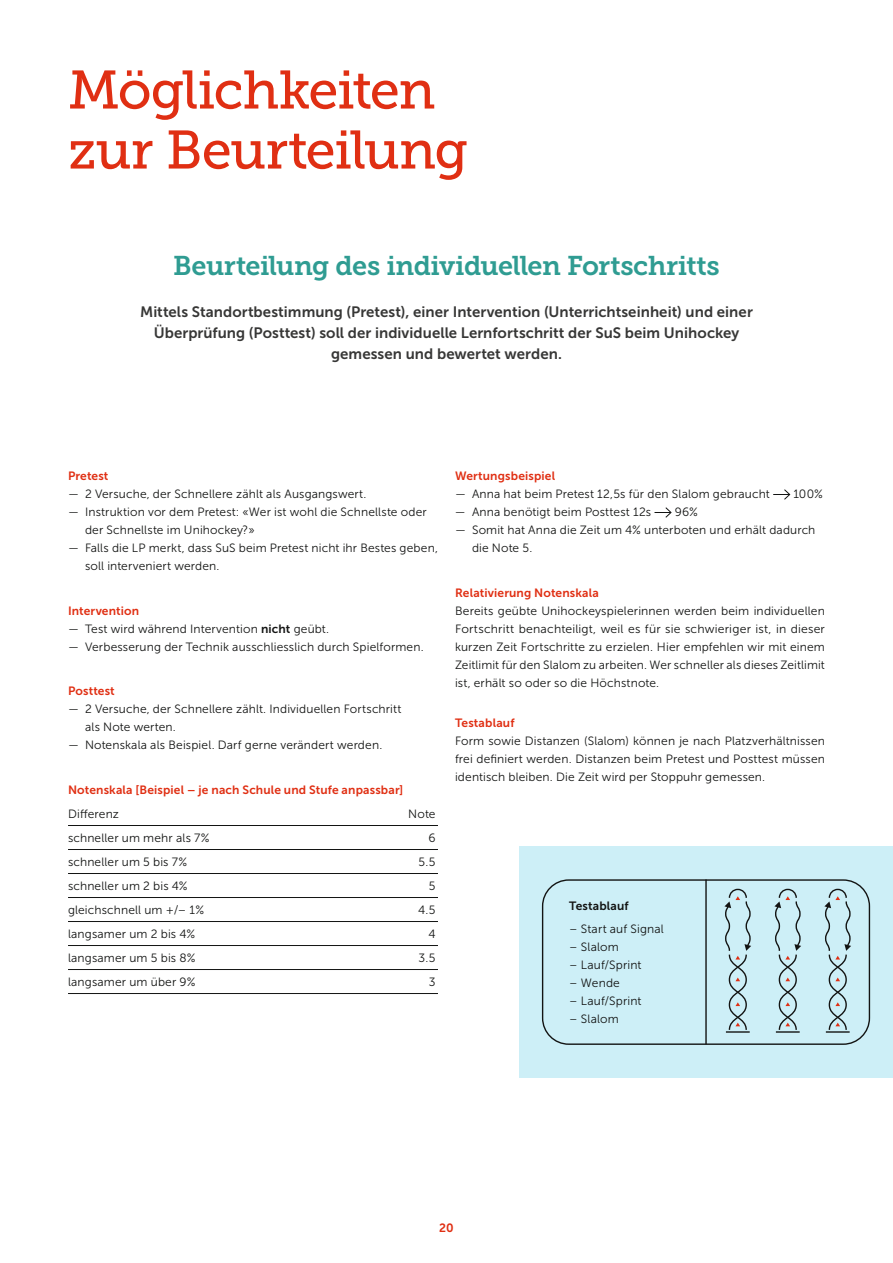
<style>
.page{position:relative;width:893px;height:1263px;background:#fff}
.page>*{position:absolute;margin:0;border:0;box-sizing:border-box;transform-origin:0 0}
.t1{font:54px/60px "Museo Slab 500";letter-spacing:-.025em;color:#e02f13}
.t2{font:27px "Museo Slab 700";letter-spacing:-.02em;color:#2f9c92}
.t3{font:15px/21px "Museo Sans 700";letter-spacing:.005em;color:#373736;text-align:center}
.t4{font:12px/18px "Museo Sans 300";letter-spacing:.015em;color:#131413}
.t5{font:12px "Museo Sans 700";letter-spacing:.015em;color:#e02f13}
.t6{font:12px "Museo Sans 700";letter-spacing:.015em;color:#131413}
.s1{font-family:"Museo Sans 700"}
</style>
<div class="page">
<hr style="left:68px;top:825px;width:370px;height:1px;background:#131413">
<hr style="left:68px;top:849px;width:370px;height:1px;background:#131413">
<hr style="left:68px;top:873px;width:370px;height:1px;background:#131413">
<hr style="left:68px;top:897px;width:370px;height:1px;background:#131413">
<hr style="left:68px;top:921px;width:370px;height:1px;background:#131413">
<hr style="left:68px;top:945px;width:370px;height:1px;background:#131413">
<hr style="left:68px;top:969px;width:370px;height:1px;background:#131413">
<hr style="left:68px;top:993px;width:370px;height:1px;background:#131413">
<svg style="left:773px;top:489px;width:18px;height:11px"></svg>
<svg style="left:654px;top:507px;width:18px;height:11px"></svg>
<div style="left:519px;top:846px;width:374px;height:232px;background:#cdeff7"></div>
<svg style="left:542px;top:879px;width:328px;height:166px"></svg>
<hr style="left:705px;top:879px;width:2px;height:165px;background:#131413">
<hr style="left:726px;top:1031px;width:24px;height:2px;background:#131413">
<svg style="left:724px;top:888px;width:27px;height:143px"></svg>
<hr style="left:776px;top:1031px;width:24px;height:2px;background:#131413">
<svg style="left:774px;top:888px;width:27px;height:143px"></svg>
<hr style="left:826px;top:1031px;width:24px;height:2px;background:#131413">
<svg style="left:824px;top:888px;width:27px;height:143px"></svg>
<h1 class="t1" style="left:68px;top:60px;width:402px">Möglichkeiten zur Beurteilung</h1>
<h2 class="t2" style="left:173px;top:251px;width:548px">Beurteilung des individuellen Fortschritts</h2>
<p class="t3" style="left:140px;top:302px;width:614px">Mittels Standortbestimmung (Pretest), einer Intervention (Unterrichtseinheit) und einer<br>Überprüfung (Posttest) soll der individuelle Lernfortschritt der SuS beim Unihockey gemessen und bewertet werden.</p>
<p class="t5" style="left:68px;top:469px;width:42px">Pretest</p>
<p class="t4" style="left:68px;top:485px;width:300px">— 2 Versuche, der Schnellere zählt als Ausgangswert.</p>
<p class="t4" style="left:85px;top:503px;width:343px;text-indent:-17px">— Instruktion vor dem Pretest: «Wer ist wohl die Schnellste oder der Schnellste im Unihockey?»</p>
<p class="t4" style="left:85px;top:539px;width:354px;text-indent:-17px">— Falls die LP merkt, dass SuS beim Pretest nicht ihr Bestes geben, soll interveniert werden.</p>
<p class="t5" style="left:68px;top:604px;width:73px">Intervention</p>
<p class="t4" style="left:68px;top:620px;width:263px">— Test wird während Intervention <span class="s1">nicht</span> geübt.</p>
<p class="t4" style="left:68px;top:638px;width:357px">— Verbesserung der Technik ausschliesslich durch Spielformen.</p>
<p class="t5" style="left:68px;top:684px;width:48px">Posttest</p>
<p class="t4" style="left:85px;top:700px;width:318px;text-indent:-17px">— 2 Versuche, der Schnellere zählt. Individuellen Fortschritt als Note werten.</p>
<p class="t4" style="left:68px;top:736px;width:316px">— Notenskala als Beispiel. Darf gerne verändert werden.</p>
<p class="t5" style="left:68px;top:783px;width:337px">Notenskala [Beispiel – je nach Schule und Stufe anpassbar]</p>
<p class="t4" style="left:68px;top:805px;width:52px">Differenz</p>
<p class="t4" style="left:408px;top:805px;width:29px">Note</p>
<p class="t4" style="left:68px;top:829px;width:143px">schneller um mehr als 7%</p>
<p class="t4" style="left:428px;top:829px;width:9px">6</p>
<p class="t4" style="left:68px;top:853px;width:121px">schneller um 5 bis 7%</p>
<p class="t4" style="left:419px;top:853px;width:18px">5.5</p>
<p class="t4" style="left:68px;top:877px;width:121px">schneller um 2 bis 4%</p>
<p class="t4" style="left:429px;top:877px;width:8px">5</p>
<p class="t4" style="left:68px;top:901px;width:138px">gleichschnell um +/– 1%</p>
<p class="t4" style="left:418px;top:901px;width:19px">4.5</p>
<p class="t4" style="left:68px;top:925px;width:129px">langsamer um 2 bis 4%</p>
<p class="t4" style="left:428px;top:925px;width:9px">4</p>
<p class="t4" style="left:68px;top:949px;width:129px">langsamer um 5 bis 8%</p>
<p class="t4" style="left:419px;top:949px;width:18px">3.5</p>
<p class="t4" style="left:68px;top:973px;width:129px">langsamer um über 9%</p>
<p class="t4" style="left:429px;top:973px;width:8px">3</p>
<p class="t5" style="left:455px;top:469px;width:102px">Wertungsbeispiel</p>
<p class="t4" style="left:455px;top:485px;width:316px">— Anna hat beim Pretest 12,5s für den Slalom gebraucht</p>
<p class="t4" style="left:793px;top:485px;width:31px">100%</p>
<p class="t4" style="left:455px;top:503px;width:198px">— Anna benötigt beim Posttest 12s</p>
<p class="t4" style="left:675px;top:503px;width:25px">96%</p>
<p class="t4" style="left:472px;top:521px;width:345px;text-indent:-17px">— Somit hat Anna die Zeit um 4% unterboten und erhält dadurch die Note 5.</p>
<p class="t5" style="left:455px;top:586px;width:145px">Relativierung Notenskala</p>
<p class="t4" style="left:455px;top:602px;width:371px;text-align:justify">Bereits geübte Unihockeyspielerinnen werden beim individuellen Fortschritt benachteiligt, weil es für sie schwieriger ist, in dieser kurzen Zeit Fortschritte zu erzielen. Hier empfehlen wir mit einem Zeitlimit für den Slalom zu arbeiten. Wer schneller als dieses Zeitlimit ist, erhält so oder so die Höchstnote.</p>
<p class="t5" style="left:455px;top:716px;width:61px">Testablauf</p>
<p class="t4" style="left:455px;top:732px;width:371px;text-align:justify">Form sowie Distanzen (Slalom) können je nach Platzverhältnissen frei definiert werden. Distanzen beim Pretest und Posttest müssen identisch bleiben. Die Zeit wird per Stoppuhr gemessen.</p>
<p class="t6" style="left:569px;top:900px;width:61px">Testablauf</p>
<p class="t4" style="left:569px;top:920px;width:96px">– Start auf Signal</p>
<p class="t4" style="left:569px;top:938px;width:51px">– Slalom</p>
<p class="t4" style="left:569px;top:956px;width:74px">– Lauf/Sprint</p>
<p class="t4" style="left:569px;top:974px;width:52px">– Wende</p>
<p class="t4" style="left:569px;top:992px;width:74px">– Lauf/Sprint</p>
<p class="t4" style="left:569px;top:1010px;width:51px">– Slalom</p>
<p class="t5" style="left:439px;top:1221px;width:16px">20</p>
</div>
